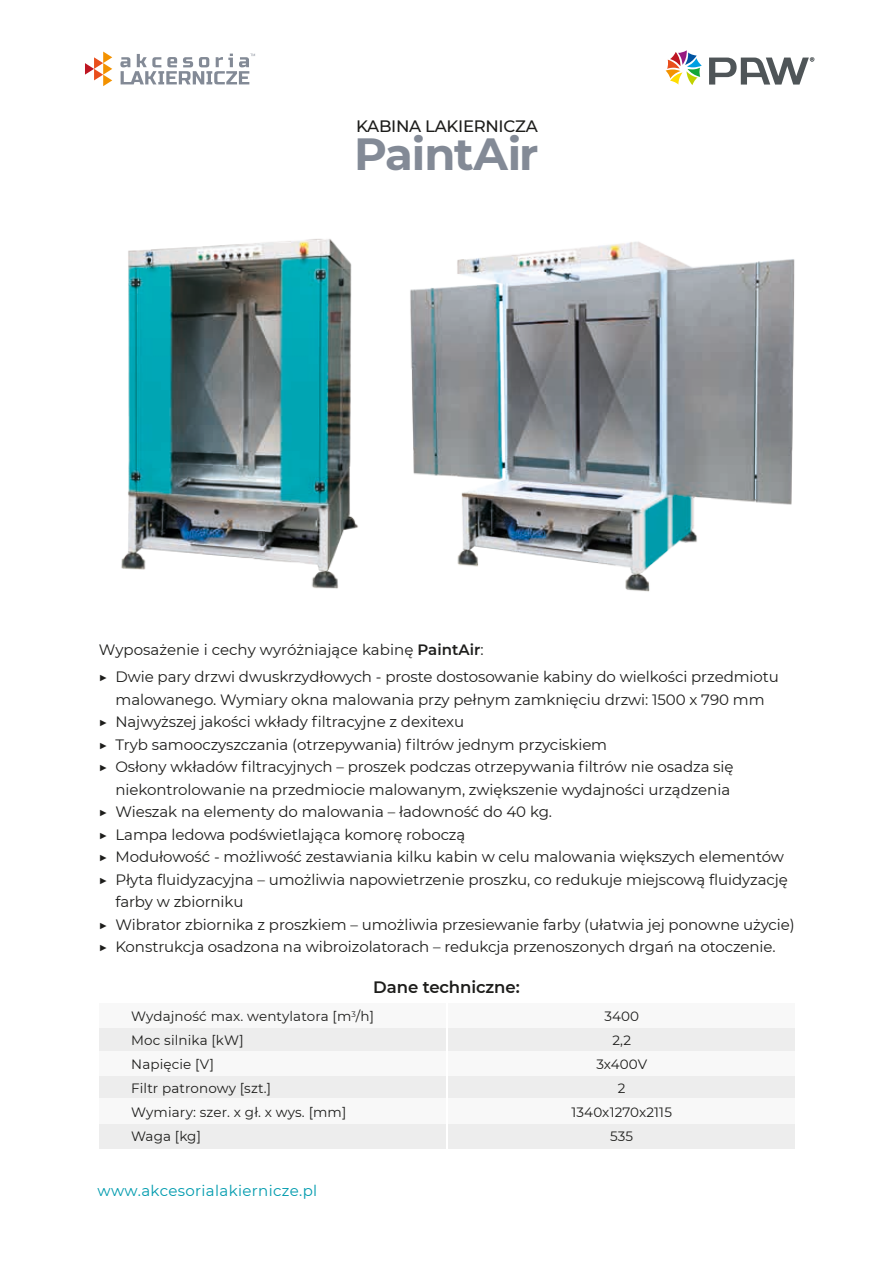
<style>
.page{position:relative;width:893px;height:1263px;background:#fff}
.page>*{position:absolute;margin:0;border:0;box-sizing:border-box;transform-origin:0 0}
.t1{font:700 45px "Montserrat";letter-spacing:-.025em;color:#838a96}
.t2{font:500 16.5px "Montserrat";letter-spacing:-.015em;color:#1d1d1b}
.t3{font:600 16.5px "Montserrat";letter-spacing:-.005em;color:#1d1d1b}
.t4{font:15px "Montserrat";letter-spacing:-.005em;color:#1d1d1b}
.t5{font:15px "Montserrat";letter-spacing:.025em;color:#009bae}
.t6{font:13.5px/24px "Montserrat";letter-spacing:.01em;color:#1d1d1b}
.s1{font-weight:600}
</style>
<div class="page">
<div style="left:99px;top:1027px;width:347px;height:24px;background:#ededed"></div>
<div style="left:99px;top:1075px;width:347px;height:23px;background:#ededed"></div>
<div style="left:99px;top:1123px;width:347px;height:26px;background:#ededed"></div>
<div style="left:99px;top:1003px;width:347px;height:24px;background:#f8f8f8"></div>
<div style="left:99px;top:1051px;width:347px;height:24px;background:#f8f8f8"></div>
<div style="left:99px;top:1098px;width:347px;height:25px;background:#f8f8f8"></div>
<div style="left:448px;top:1027px;width:347px;height:24px;background:#ededed"></div>
<div style="left:448px;top:1075px;width:347px;height:23px;background:#ededed"></div>
<div style="left:448px;top:1123px;width:347px;height:26px;background:#ededed"></div>
<div style="left:448px;top:1003px;width:347px;height:24px;background:#f8f8f8"></div>
<div style="left:448px;top:1051px;width:347px;height:24px;background:#f8f8f8"></div>
<div style="left:448px;top:1098px;width:347px;height:25px;background:#f8f8f8"></div>
<svg style="left:85px;top:52px;width:27px;height:34px"></svg>
<svg style="left:120px;top:54px;width:135px;height:30px"></svg>
<svg style="left:666px;top:50px;width:36px;height:35px"></svg>
<svg style="left:709px;top:57px;width:105px;height:28px"></svg>
<img style="left:121px;top:239px;width:237px;height:350px">
<img style="left:410px;top:241px;width:385px;height:351px">
<p class="t2" style="left:356px;top:115px;width:183px">KABINA LAKIERNICZA</p>
<h1 class="t1" style="left:354px;top:121px;width:186px">PaintAir</h1>
<p class="t4" style="left:99px;top:640px;width:386px">Wyposażenie i cechy wyróżniające kabinę <span class="s1">PaintAir</span>:</p>
<p class="t4" style="left:98px;top:666px;width:682px">▶ Dwie pary drzwi dwuskrzydłowych - proste dostosowanie kabiny do wielkości przedmiotu</p>
<p class="t4" style="left:115px;top:689px;width:651px">malowanego. Wymiary okna malowania przy pełnym zamknięciu drzwi: 1500 x 790 mm</p>
<p class="t4" style="left:98px;top:711px;width:367px">▶ Najwyższej jakości wkłady filtracyjne z dexitexu</p>
<p class="t4" style="left:98px;top:734px;width:510px">▶ Tryb samooczyszczania (otrzepywania) filtrów jednym przyciskiem</p>
<p class="t4" style="left:98px;top:756px;width:637px">▶ Osłony wkładów filtracyjnych – proszek podczas otrzepywania filtrów nie osadza się</p>
<p class="t4" style="left:115px;top:779px;width:616px">niekontrolowanie na przedmiocie malowanym, zwiększenie wydajności urządzenia</p>
<p class="t4" style="left:98px;top:801px;width:455px">▶ Wieszak na elementy do malowania – ładowność do 40 kg.</p>
<p class="t4" style="left:98px;top:824px;width:368px">▶ Lampa ledowa podświetlająca komorę roboczą</p>
<p class="t4" style="left:98px;top:846px;width:687px">▶ Modułowość - możliwość zestawiania kilku kabin w celu malowania większych elementów</p>
<p class="t4" style="left:98px;top:869px;width:691px">▶ Płyta fluidyzacyjna – umożliwia napowietrzenie proszku, co redukuje miejscową fluidyzację</p>
<p class="t4" style="left:115px;top:891px;width:129px">farby w zbiorniku</p>
<p class="t4" style="left:98px;top:914px;width:698px">▶ Wibrator zbiornika z proszkiem – umożliwia przesiewanie farby (ułatwia jej ponowne użycie)</p>
<p class="t4" style="left:98px;top:936px;width:679px">▶ Konstrukcja osadzona na wibroizolatorach – redukcja przenoszonych drgań na otoczenie.</p>
<p class="t3" style="left:373px;top:976px;width:148px">Dane techniczne:</p>
<p class="t6" style="left:131px;top:1004px;width:244px">Wydajność max. wentylatora [m<sup>3</sup>/h]<br>Moc silnika [kW]<br>Napięcie [V]<br>Filtr patronowy [szt.]<br>Wymiary: szer. x gł. x wys. [mm]<br>Waga [kg]</p>
<p class="t6" style="left:571px;top:1004px;width:102px;text-align:center">3400<br>2,2<br>3x400V<br>2<br>1340x1270x2115<br>535</p>
<p class="t5" style="left:98px;top:1180px;width:221px">www.akcesorialakiernicze.pl</p>
</div>
